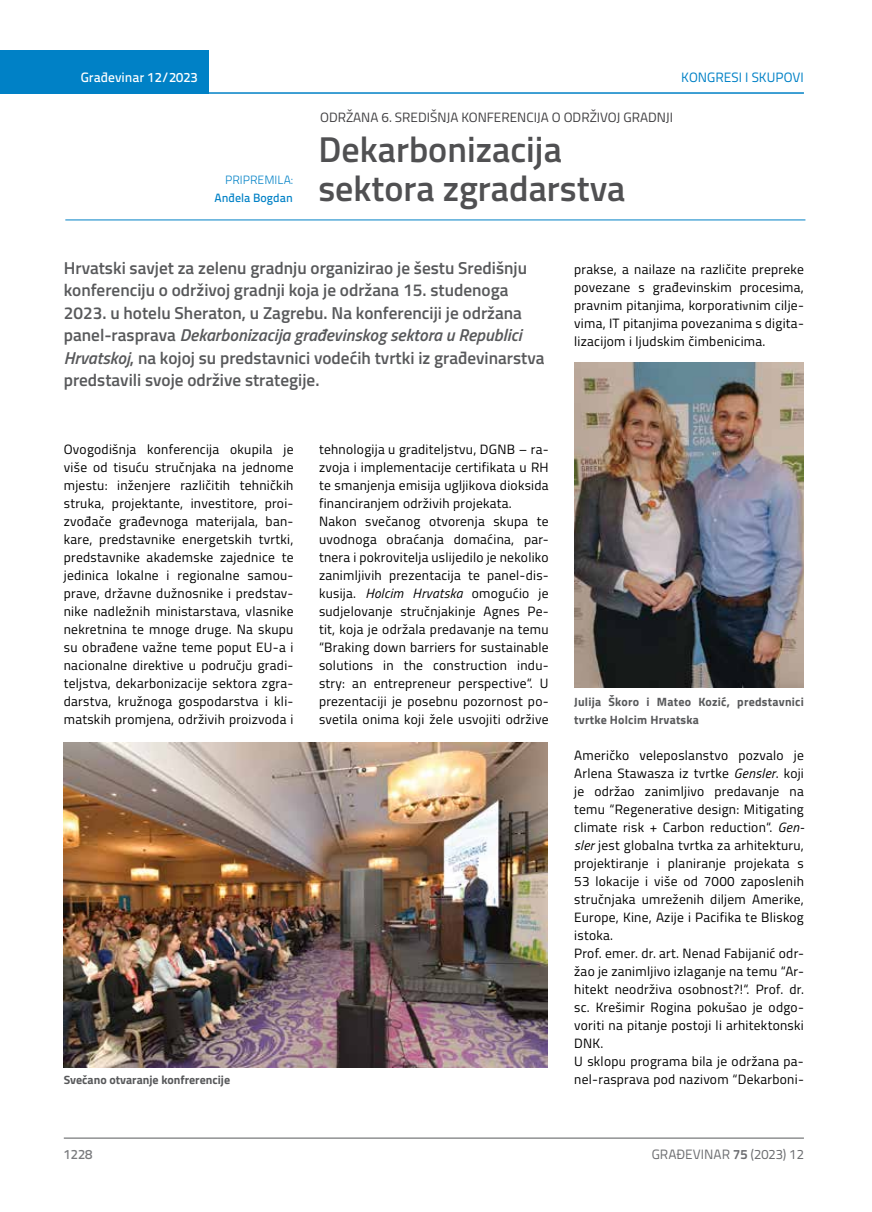
<style>
.page{position:relative;width:872px;height:1212px;background:#fff}
.page>*{position:absolute;margin:0;border:0;box-sizing:border-box;transform-origin:0 0}
.t1{font:600 36px/39px "Titillium";color:#505052}
.t2{font:600 17.25px/22.5px "Titillium";color:#58595b}
.t3{font:13.5px/18px "Titillium";letter-spacing:.02em;color:#000;text-align:justify}
.t4{font:13.5px "Titillium";color:#414042}
.t5{font:13.5px "Titillium Text 22 L";color:#6d6e71}
.t6{font:500 13.5px "Titillium Text 22 L";color:#fff}
.t7{font:13.5px "Titillium Text 22 L";color:#0081c6}
.t8{font:500 13.5px "Titillium Text 22 L";color:#797a7d}
.t9{font:700 12px/18px "Titillium";letter-spacing:.02em;color:#58595b}
.t10{font:700 12px "Titillium";color:#58595b}
.t11{font:500 12px "Titillium Text 22 L";color:#0081c6}
.t12{font:300 12px "Titillium Text 22 L";color:#0081c6}
.s1{font-style:italic}
.s2{font-weight:700;font-size:12px;color:#58595b}
.s3{font-weight:700}
</style>
<div class="page">
<div style="left:0;top:50px;width:208px;height:44px;background:#0081c6"></div>
<hr style="left:0;top:92px;width:804px;height:2px;background:#0081c6">
<hr style="left:64px;top:1138px;width:740px;height:1px;background:#58595b">
<hr style="left:65px;top:220px;width:740px;height:1px;background:#0081c6">
<img style="left:64px;top:742px;width:483px;height:325px">
<img style="left:574px;top:362px;width:230px;height:325px">
<p class="t6" style="left:81px;top:67px;width:118px">Građevinar 12/2023</p>
<p class="t7" style="left:681px;top:68px;width:124px">KONGRESI I SKUPOVI</p>
<p class="t4" style="left:320px;top:107px;width:354px">ODRŽANA 6. SREDIŠNJA KONFERENCIJA O ODRŽIVOJ GRADNJI</p>
<p class="t12" style="left:225px;top:171px;width:69px">PRIPREMILA:</p>
<p class="t11" style="left:214px;top:188px;width:80px">Anđela Bogdan</p>
<h1 class="t1" style="left:318px;top:128px;width:308px">Dekarbonizacija sektora zgradarstva</h1>
<p class="t2" style="left:64px;top:256px;width:482px">Hrvatski savjet za zelenu gradnju organizirao je šestu Središnju konferenciju o održivoj gradnji koja je održana 15. studenoga 2023. u hotelu Sheraton, u Zagrebu. Na konferenciji je održana panel-rasprava <span class="s1">Dekarbonizacija građevinskog sektora u Republici Hrvatskoj</span>, na kojoj su predstavnici vodećih tvrtki iz građevinarstva predstavili svoje održive strategije.</p>
<p class="t3" style="left:64px;top:439px;width:231px">Ovogodišnja konferencija okupila je više od tisuću stručnjaka na jednome mjestu: inženjere različitih tehničkih struka, projektante, investitore, proi&shy;zvođače građevnoga materijala, ban&shy;kare, predstavnike energetskih tvrtki, predstavnike akademske zajednice te jedinica lokalne i regionalne samou&shy;prave, državne dužnosnike i predstav&shy;nike nadležnih ministarstava, vlasnike nekretnina te mnoge druge. Na skupu su obrađene važne teme poput EU-a i nacionalne direktive u području gradi&shy;teljstva, dekarbonizacije sektora zgra&shy;darstva, kružnoga gospodarstva i kli&shy;matskih promjena, održivih proizvoda i</p>
<p class="t3" style="left:319px;top:439px;width:231px;text-align:left">tehnologija u graditeljstvu, DGNB – ra&shy;zvoja i implementacije certifikata u RH te smanjenja emisija ugljikova dioksida financiranjem održivih projekata.<br>Nakon svečanog otvorenja skupa te uvodnoga obraćanja domaćina, par&shy;tnera i pokrovitelja uslijedilo je nekoliko zanimljivih prezentacija te panel-dis&shy;kusija. <span class="s1">Holcim Hrvatska</span> omogućio je sudjelovanje stručnjakinje Agnes Pe&shy;tit, koja je održala predavanje na temu “Braking down barriers for sustainable solutions in the construction indu&shy;stry: an entrepreneur perspective“. U prezentaciji je posebnu pozornost po&shy;svetila onima koji žele usvojiti održive</p>
<p class="t10" style="left:64px;top:1071px;width:168px">Svečano otvaranje konfrerencije</p>
<p class="t3" style="left:574px;top:259px;width:231px">prakse, a nailaze na različite prepreke povezane s građevinskim procesima, pravnim pitanjima, korporati<span class="s2">v</span>nim cilje&shy;vima, IT pitanjima povezanima s digita&shy;lizacijom i ljudskim čimbenicima.</p>
<p class="t9" style="left:574px;top:692px;width:231px">Julija Škoro i Mateo Kozić, predstavnici tvrtke Holcim Hrvatska</p>
<p class="t3" style="left:574px;top:746px;width:231px;text-align:left">Američko veleposlanstvo pozvalo je Arlena Stawasza iz tvrtke <span class="s1">Gensler</span>. koji je održao zanimljivo predavanje na temu “Regenerative design: Mitigating climate risk + Carbon reduction“. <span class="s1">Gen&shy;sler</span> jest globalna tvrtka za arhitekturu, projektiranje i planiranje projekata s 53 lokacije i više od 7000 zaposlenih stručnjaka umreženih diljem Amerike, Europe, Kine, Azije i Pacifika te Bliskog istoka.<br>Prof. emer. dr. art. Nenad Fabijanić odr&shy;žao je zanimljivo izlaganje na temu “Ar&shy;hitekt neodrživa osobnost?!“. Prof. dr. sc. Krešimir Rogina pokušao je odgo&shy;voriti na pitanje postoji li arhitektonski DNK.<br>U sklopu programa bila je održana pa&shy;nel-rasprava pod nazivom “Dekarboni-</p>
<p class="t8" style="left:64px;top:1144px;width:30px">1228</p>
<p class="t5" style="left:652px;top:1144px;width:154px">GRAĐEVINAR <span class="s3">75</span> (2023) 12</p>
</div>
